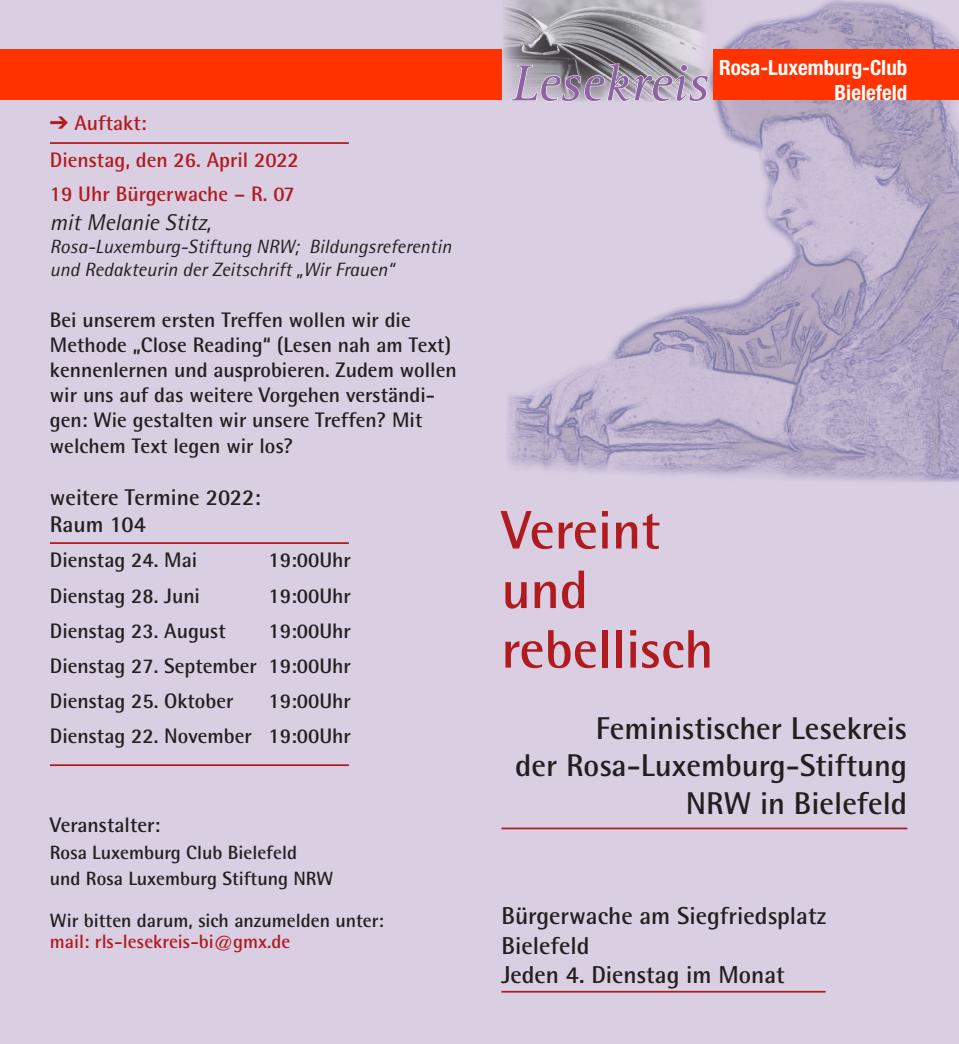
<style>
.page{position:relative;width:959px;height:1044px;background:#fff}
.page>*{position:absolute;margin:0;border:0;box-sizing:border-box;transform-origin:0 0}
.t1{font:700 54.25px/59.5px "Rotis Semi Sans";color:#b01b1f}
.t2{font:italic 52.5px "Rotis Serif";color:#8d63a1}
.t3{font:700 31.5px/37.8px "Rotis Semi Sans";color:#231f20;text-align:right}
.t4{font:700 24.5px/29.4px "Rotis Semi Sans";color:#231f20}
.t5{font:700 22.75px/27.3px "Rotis Semi Sans";color:#231f20}
.t6{font:italic 22.75px "Rotis Semi Sans";color:#231f20}
.t7{font:700 21px/25.2px "Rotis Semi Sans";color:#231f20}
.t8{font:700 21px/36.8px "Rotis Semi Sans";color:#b01b1f}
.t9{font:700 condensed 21px/24.7px "Helvetica Neue";color:#fff;text-align:right}
.t10{font:700 19.25px/26.2px "Rotis Semi Sans";color:#231f20}
.t11{font:italic 19.25px/23.1px "Rotis Semi Sans";color:#231f20}
.t12{font:700 19.25px "Rotis Semi Sans";color:#b01b1f}
</style>
<div class="page">
<div style="left:0;top:0;width:959px;height:1043px;background:#dacee2"></div>
<img style="left:508px;top:0;width:451px;height:481px">
<img style="left:503px;top:0;width:210px;height:102px">
<svg style="left:510px;top:63px;width:199px;height:39px"></svg>
<div style="left:0;top:50px;width:501px;height:50px;background:#f30"></div>
<div style="left:713px;top:50px;width:246px;height:50px;background:#f30"></div>
<hr style="left:50px;top:542px;width:299px;height:2px;background:#b01b1f">
<hr style="left:501px;top:827px;width:406px;height:2px;background:#b01b1f">
<hr style="left:501px;top:990px;width:324px;height:2px;background:#b01b1f">
<hr style="left:50px;top:764px;width:299px;height:2px;background:#b01b1f">
<hr style="left:50px;top:142px;width:299px;height:2px;background:#b01b1f">
<p class="t8" style="left:50px;top:104px;width:250px">➔ Auftakt:<br>Dienstag, den 26. April 2022</p>
<p class="t8" style="left:50px;top:175px;width:246px">19 Uhr Bürgerwache – R. 07</p>
<p class="t6" style="left:50px;top:208px;width:163px">mit Melanie Stitz,</p>
<p class="t11" style="left:50px;top:235px;width:403px">Rosa-Luxemburg-Stiftung NRW; Bildungsreferentin und Redakteurin der Zeitschrift „Wir Frauen“</p>
<p class="t7" style="left:50px;top:306px;width:408px">Bei unserem ersten Treffen wollen wir die Methode „Close Reading“ (Lesen nah am Text) kennenlernen und ausprobieren. Zudem wollen wir uns auf das weitere Vorgehen verständi&shy;gen: Wie gestalten wir unsere Treffen? Mit welchem Text legen wir los?</p>
<p class="t5" style="left:50px;top:483px;width:212px">weitere Termine 2022:<br>Raum 104</p>
<p class="t7" style="left:50px;top:547px;width:149px">Dienstag 24. Mai</p>
<p class="t7" style="left:268px;top:547px;width:84px">19:00Uhr</p>
<p class="t7" style="left:50px;top:582px;width:152px">Dienstag 28. Juni</p>
<p class="t7" style="left:268px;top:582px;width:84px">19:00Uhr</p>
<p class="t7" style="left:50px;top:617px;width:177px">Dienstag 23. August</p>
<p class="t7" style="left:50px;top:612px;width:302px;line-height:35px;text-align:justify;text-indent:219px">19:00Uhr Dienstag 27. September 19:00Uhr Dienstag 25. Oktober</p>
<p class="t7" style="left:50px;top:682px;width:302px;line-height:35px;text-align:right">19:00Uhr<br>Dienstag 22. November 19:00Uhr</p>
<p class="t7" style="left:50px;top:812px;width:112px">Veranstalter:</p>
<p class="t10" style="left:50px;top:838px;width:285px">Rosa Luxemburg Club Bielefeld<br>und Rosa Luxemburg Stiftung NRW</p>
<p class="t10" style="left:50px;top:906px;width:335px">Wir bitten darum, sich anzumelden unter:</p>
<p class="t12" style="left:50px;top:929px;width:242px">mail: rls-lesekreis-bi@gmx.de</p>
<h2 class="t2" style="left:511px;top:54px;width:199px">Lesekreis</h2>
<p class="t9" style="left:719px;top:55px;width:190px">Rosa-Luxemburg-Club<br>Bielefeld</p>
<h1 class="t1" style="left:501px;top:499px;width:214px">Vereint und rebellisch</h1>
<h3 class="t3" style="left:515px;top:708px;width:393px">Feministischer Lesekreis<br>der Rosa-Luxemburg-Stiftung<br>NRW in Bielefeld</h3>
<p class="t4" style="left:501px;top:900px;width:326px">Bürgerwache am Siegfriedsplatz<br>Bielefeld<br>Jeden 4. Dienstag im Monat</p>
</div>
